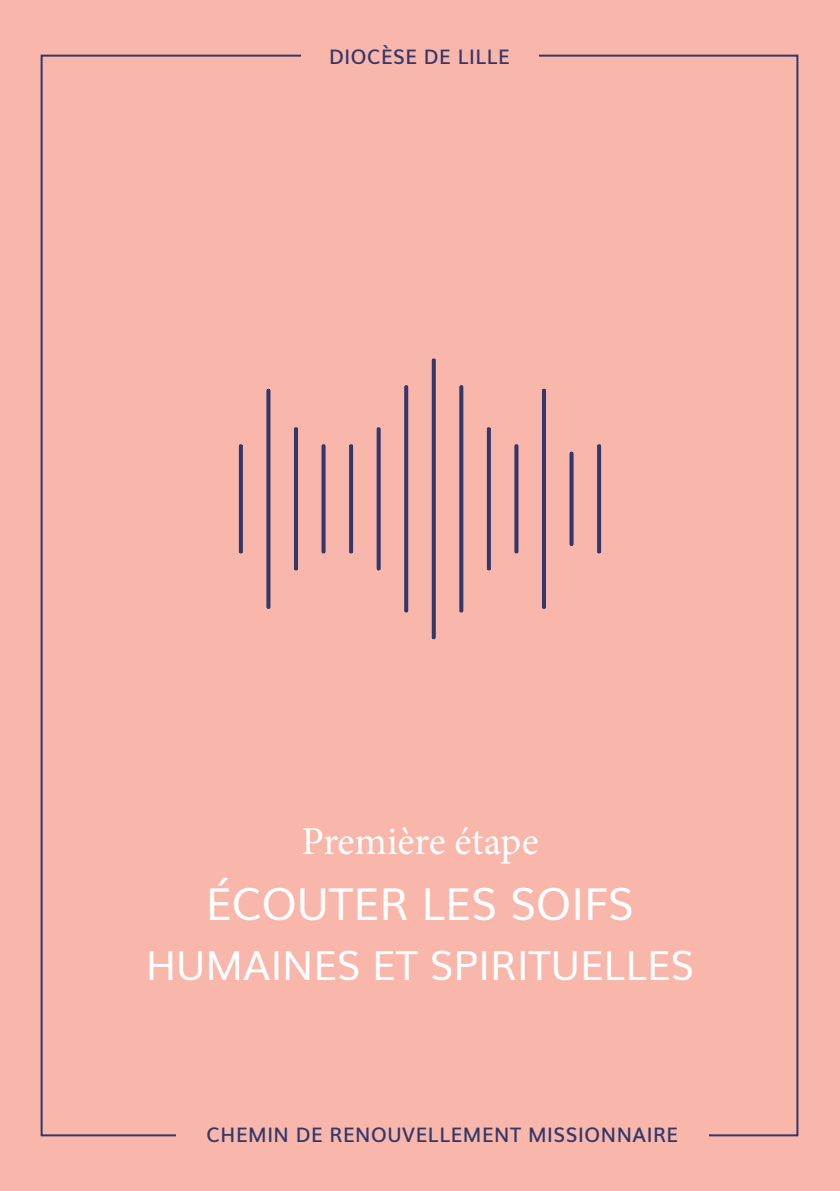
<style>
.page{position:relative;width:840px;height:1191px;background:#fff}
.page>*{position:absolute;margin:0;border:0;box-sizing:border-box;transform-origin:0 0}
.t1{font:44px "Muli";color:#fff}
.t2{font:40px "Muli";color:#fff}
.t3{font:39.6px "Minion Pro";color:#fff}
.t4{font:600 20px "Muli";letter-spacing:.03em;color:#34376a}
</style>
<div class="page">
<div style="left:0;top:0;width:839px;height:1191px;background:#f9b7ab"></div>
<svg style="left:238px;top:358px;width:364px;height:282px"></svg>
<p class="t4" style="left:329px;top:40px;width:182px">DIOCÈSE DE LILLE</p>
<p class="t3" style="left:301px;top:814px;width:239px">Première étape</p>
<p class="t1" style="left:206px;top:867px;width:429px">ÉCOUTER LES SOIFS</p>
<p class="t2" style="left:146px;top:932px;width:549px">HUMAINES ET SPIRITUELLES</p>
<p class="t4" style="left:206px;top:1118px;width:472px">CHEMIN DE RENOUVELLEMENT MISSIONNAIRE</p>
</div>
